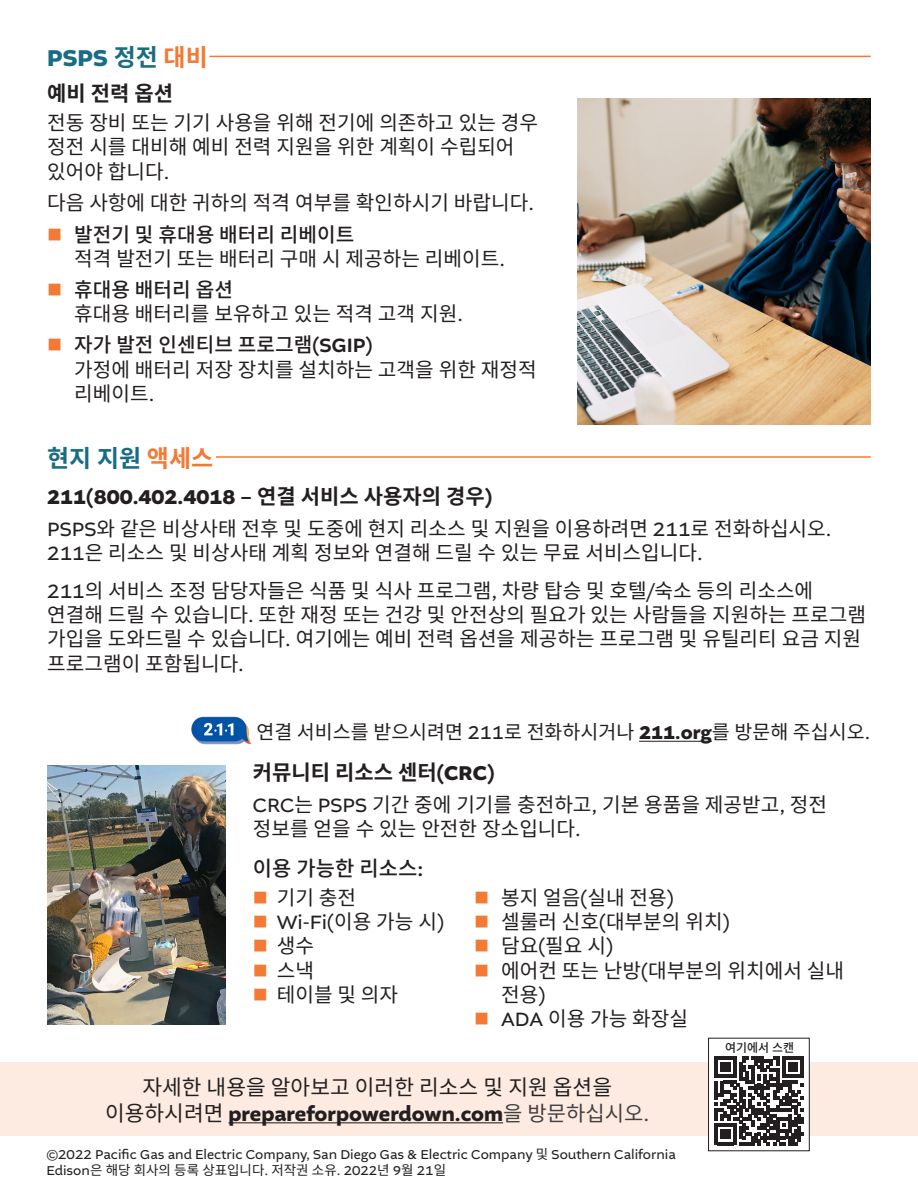
<style>
.page{position:relative;width:918px;height:1188px;background:#fff}
.page>*{position:absolute;margin:0;border:0;box-sizing:border-box;transform-origin:0 0}
.t1{font:700 24px "Altivo";color:#186c83}
.t2{font:700 24px "Noto Sans CJ Kkr";color:#186c83}
.t3{font:21.45px "Noto Sans CJ Kkr";color:#231f20}
.Page_Header_Subtext{font:700 21px "Altivo";color:#231f20}
.Body{font:700 21px "Noto Sans CJ Kkr";color:#231f20}
.t4{font:500 21px "Noto Sans CJ Kkr";color:#231f20}
.Page_Header_Subtext-2{font:700 21px "Noto Sans CJ Kkr";color:#231f20}
.Body-2{font:20.25px/24.3px "Noto Sans CJ Kkr";color:#231f20}
.t5{font:20.25px "Altivo";color:#231f20}
.Body-3{font:19.5px "Noto Sans CJ Kkr";color:#231f20}
.disclaimer{font:13.5px/16.2px "Altivo";color:#231f20}
.Body-4{font:500 12px "Noto Sans CJ Kkr";color:#231f20}
.s1{font-family:"Noto Sans CJ Kkr"}
.s2{font-family:"Noto Sans CJ Kkr";color:#f47934}
.s3{font-family:"Altivo"}
.s4{font-weight:500}
.s5{font-family:"Altivo";font-weight:500}
.s6{color:#f47934}
.s7{font-family:"Altivo";font-weight:700}
.s8{font-family:"Noto Sans CJ Kkr";font-weight:400;font-size:21.45px}
.s9{font-family:"Noto Sans CJ Kkr";font-weight:400;color:#414042}
.s10{font-weight:400;color:#414042}
</style>
<div class="page">
<hr style="left:210px;top:56px;width:661px;height:1px;background:#f47934">
<img style="left:578px;top:98px;width:293px;height:326px">
<img style="left:47px;top:766px;width:179px;height:259px">
<hr style="left:216px;top:456px;width:655px;height:2px;background:#f47934">
<hr style="left:639px;top:741px;width:73px;height:1px;background:#231f20">
<img style="left:192px;top:716px;width:59px;height:28px">
<div style="left:0;top:1062px;width:918px;height:74px;background:#fdebe1"></div>
<hr style="left:228px;top:1122px;width:275px;height:1px;background:#231f20">
<div style="left:709px;top:1038px;width:100px;height:113px;background:#fff"></div>
<svg style="left:715px;top:1056px;width:89px;height:89px"></svg>
<div style="left:708px;top:1038px;width:102px;height:113px;border:1px solid #231f20"></div>
<p class="t1" style="left:47px;top:43px;width:162px">PSPS <span class="s1">정전</span> <span class="s2">대비</span></p>
<p class="Page_Header_Subtext-2" style="left:47px;top:82px;width:127px">예비 전력 옵션</p>
<p class="Body-2" style="left:47px;top:111px;width:492px">전동 장비 또는 기기 사용을 위해 전기에 의존하고 있는 경우 정전 시를 대비해 예비 전력 지원을 위한 계획이 수립되어 있어야 합니다<span class="s3">.</span></p>
<p class="Body-2" style="left:47px;top:191px;width:488px">다음 사항에 대한 귀하의 적격 여부를 확인하시기 바랍니다<span class="s3">.</span></p>
<p class="Body-2" style="left:74px;top:222px;width:432px"><span class="s4">발전기 및 휴대용 배터리 리베이트<br></span>적격 발전기 또는 배터리 구매 시 제공하는 리베이트<span class="s3">.</span></p>
<p class="Body-2" style="left:74px;top:278px;width:390px"><span class="s4">휴대용 배터리 옵션<br></span>휴대용 배터리를 보유하고 있는 적격 고객 지원<span class="s3">.</span></p>
<p class="Body-2" style="left:74px;top:333px;width:464px"><span class="s4">자가 발전 인센티브 프로그램</span><span class="s5">(SGIP)<br></span>가정에 배터리 저장 장치를 설치하는 고객을 위한 재정적 리베이트<span class="s3">.</span></p>
<p class="t2" style="left:47px;top:445px;width:168px">현지 지원 <span class="s6">액세스</span></p>
<p class="Page_Header_Subtext" style="left:47px;top:484px;width:447px">211(800.402.4018 <span class="s1">– 연결 서비스 사용자의 경우</span>)</p>
<p class="Body-2" style="left:47px;top:516px;width:786px"><span class="s3">PSPS</span>와 같은 비상사태 전후 및 도중에 현지 리소스 및 지원을 이용하려면 <span class="s3">211</span>로 전화하십시오<span class="s3">.<br>211</span>은 리소스 및 비상사태 계획 정보와 연결해 드릴 수 있는 무료 서비스입니다<span class="s3">.</span></p>
<p class="Body-2" style="left:47px;top:579px;width:820px"><span class="s3">211</span>의 서비스 조정 담당자들은 식품 및 식사 프로그램<span class="s3">,</span> 차량 탑승 및 호텔<span class="s3">/</span>숙소 등의 리소스에 연결해 드릴 수 있습니다<span class="s3">.</span> 또한 재정 또는 건강 및 안전상의 필요가 있는 사람들을 지원하는 프로그램 가입을 도와드릴 수 있습니다<span class="s3">.</span> 여기에는 예비 전력 옵션을 제공하는 프로그램 및 유틸리티 요금 지원 프로그램이 포함됩니다<span class="s3">.</span></p>
<p class="Body-3" style="left:256px;top:721px;width:615px">연결 서비스를 받으시려면 <span class="s3">211</span>로 전화하시거나 <span class="s7">211.org</span>를 방문해 주십시오<span class="s3">.</span></p>
<p class="Body" style="left:253px;top:761px;width:243px">커뮤니티 리소스 센터<span class="s3">(CRC)</span></p>
<p class="Body-2" style="left:253px;top:792px;width:576px"><span class="s3">CRC</span>는 <span class="s3">PSPS</span> 기간 중에 기기를 충전하고<span class="s3">,</span> 기본 용품을 제공받고<span class="s3">,</span> 정전 정보를 얻을 수 있는 안전한 장소입니다<span class="s3">.</span></p>
<p class="t4" style="left:253px;top:857px;width:172px">이용 가능한 리소스<span class="s3">:</span></p>
<p class="Body-2" style="left:277px;top:886px;width:81px">기기 충전</p>
<p class="t5" style="left:277px;top:909px;width:169px">Wi-Fi(<span class="s1">이용 가능 시</span>)</p>
<p class="Body-2" style="left:277px;top:934px;width:39px">생수</p>
<p class="Body-2" style="left:277px;top:958px;width:39px">스낵</p>
<p class="Body-2" style="left:277px;top:983px;width:123px">테이블 및 의자</p>
<p class="Body-2" style="left:501px;top:886px;width:174px">봉지 얼음<span class="s3">(</span>실내 전용<span class="s3">)</span></p>
<p class="Body-2" style="left:501px;top:910px;width:230px">셀룰러 신호<span class="s3">(</span>대부분의 위치<span class="s3">)</span></p>
<p class="Body-2" style="left:501px;top:934px;width:113px">담요<span class="s3">(</span>필요 시<span class="s3">)</span></p>
<p class="Body-2" style="left:501px;top:958px;width:345px">에어컨 또는 난방<span class="s3">(</span>대부분의 위치에서 실내 전용<span class="s3">)</span></p>
<p class="Body-2" style="left:501px;top:1007px;width:189px"><span class="s3">ADA</span> 이용 가능 화장실</p>
<p class="Body-4" style="left:725px;top:1041px;width:71px">여기에서 스캔</p>
<p class="t3" style="left:142px;top:1075px;width:471px">자세한 내용을 알아보고 이러한 리소스 및 지원 옵션을</p>
<p class="Page_Header_Subtext" style="left:105px;top:1100px;width:546px"><span class="s8">이용하시려면</span> prepareforpowerdown.com<span class="s9">을 방문하십시오</span><span class="s10">.</span></p>
<p class="disclaimer" style="left:46px;top:1147px;width:631px">©2022 Pacific Gas and Electric Company, San Diego Gas &amp; Electric Company <span class="s1">및</span> Southern California<br>Edison<span class="s1">은 해당 회사의 등록 상표입니다</span>. <span class="s1">저작권 소유</span>. 2022<span class="s1">년</span> 9<span class="s1">월</span> 21<span class="s1">일</span></p>
</div>
